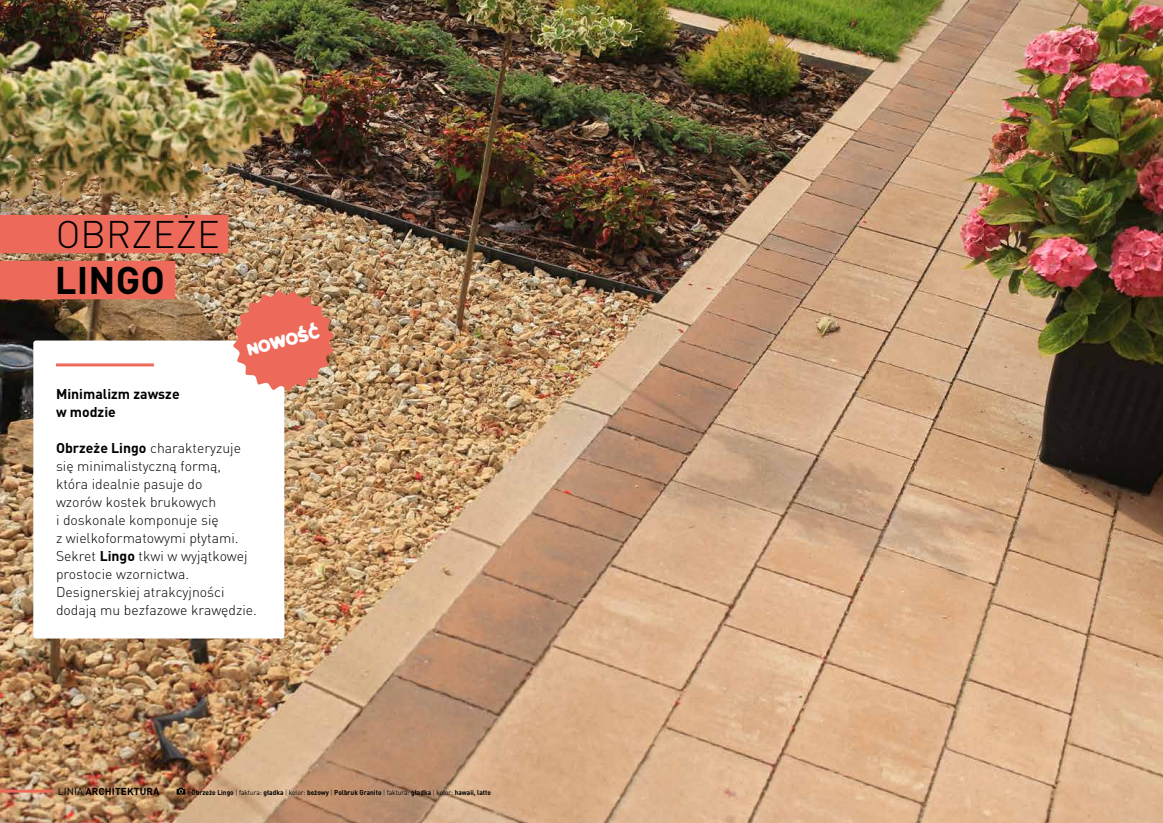
<style>
.page{position:relative;width:1163px;height:823px;background:#fff}
.page>*{position:absolute;margin:0;border:0;box-sizing:border-box;transform-origin:0 0}
.t1{font:300 38px "DINCE";letter-spacing:.005em;color:#000}
.t2{font:700 38px "DINCE";letter-spacing:.005em;color:#000}
.t3{font:700 16.1px "Blur Pl";color:#fff}
.t4{font:300 14px/18px "DINCE";color:#000}
.t5{font:700 14px/18px "DINCE";color:#000}
.t6{font:700 10px "DINCE";letter-spacing:.01em;color:#000}
.t7{font:700 7px "DINCE";color:#000;scale:.93 1}
.s1{font-weight:700}
.s2{font-weight:400}
.s3{font-weight:300}
</style>
<div class="page">
<img style="left:0;top:0;width:1162px;height:822px">
<div style="left:0;top:215px;width:228px;height:38px;background:#ed6a5b"></div>
<div style="left:0;top:261px;width:175px;height:38px;background:#ed6a5b"></div>
<div style="left:33px;top:340px;width:251px;height:298px;background:#fff;border-radius:3px"></div>
<hr style="left:56px;top:363px;width:98px;height:3px;background:#ed6a5b">
<svg style="left:232px;top:289px;width:103px;height:102px"></svg>
<hr style="left:0;top:789px;width:52px;height:3px;background:#ed6a5b">
<svg style="left:176px;top:787px;width:9px;height:7px"></svg>
<h1 class="t1" style="left:56px;top:211px;width:166px">OBRZEŻE</h1>
<h1 class="t2" style="left:55px;top:255px;width:112px">LINGO</h1>
<p class="t3" style="left:244px;top:339px;width:75px;rotate:-15deg">NOWOŚĆ</p>
<p class="t5" style="left:56px;top:384px;width:125px">Minimalizm zawsze w modzie</p>
<p class="t4" style="left:56px;top:439px;width:202px"><span class="s1">Obrzeże Lingo</span> charakteryzuje się minimalistyczną formą,<br>która idealnie pasuje do<br>wzorów kostek brukowych<br>i doskonale komponuje się<br>z wielkoformatowymi płytami.<br>Sekret <span class="s1">Lingo</span> tkwi w wyjątkowej prostocie wzornictwa.<br>Designerskiej atrakcyjności dodają mu bezfazowe krawędzie.</p>
<p class="t6" style="left:58px;top:784px;width:103px"><span class="s2">LINIA</span> ARCHITEKTURA</p>
<p class="t7" style="left:188px;top:787px;width:327px"><span class="s3">|</span> Obrzeże Lingo <span class="s3">|</span> <span class="s2">faktura:</span> gładka <span class="s3">|</span> <span class="s2">kolor:</span> beżowy <span class="s3">|</span> Polbruk Granito <span class="s3">|</span> <span class="s2">faktura:</span> gładka <span class="s3">|</span> <span class="s2">kolor:</span> hawaii, latte</p>
</div>
